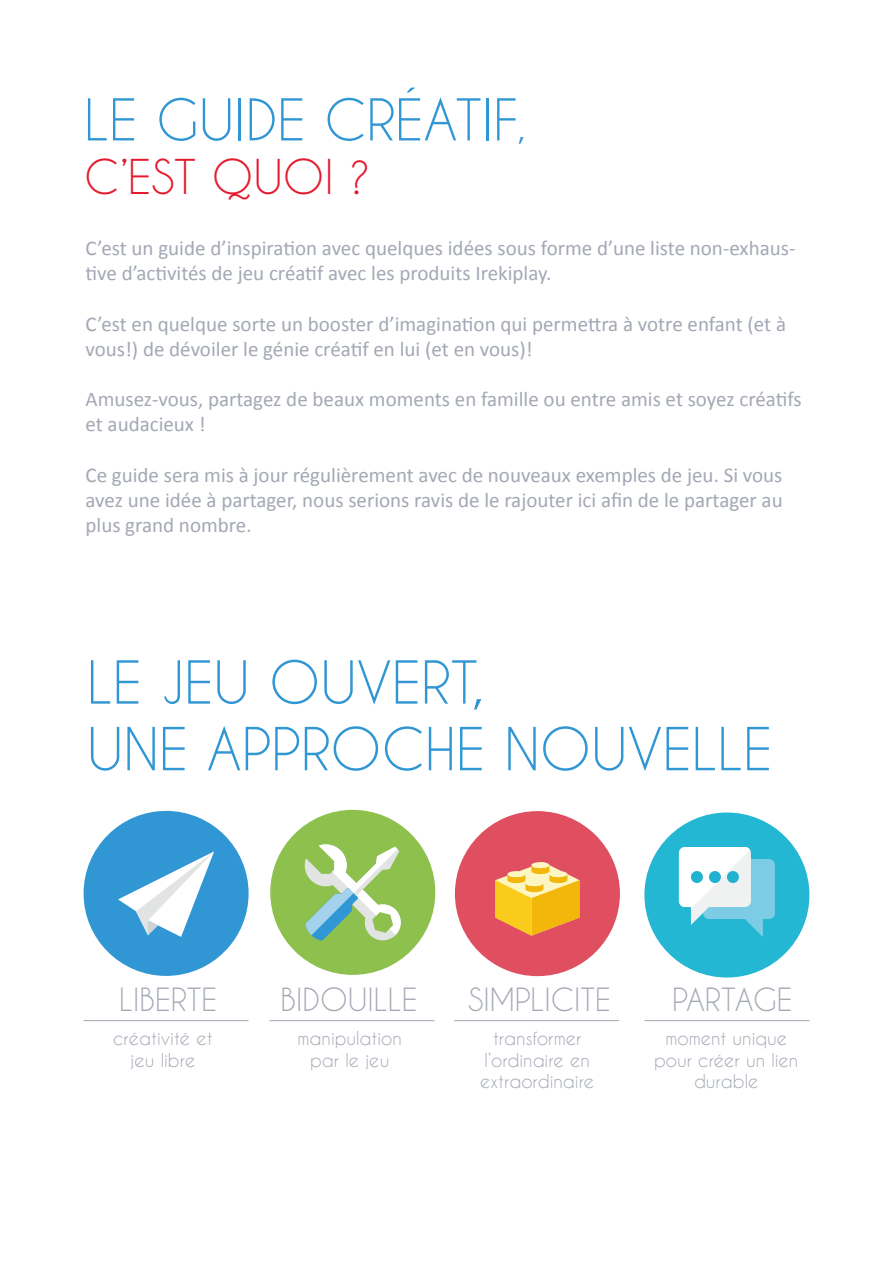
<style>
.page{position:relative;width:893px;height:1263px;background:#fff}
.page>*{position:absolute;margin:0;border:0;box-sizing:border-box;transform-origin:0 0}
.t1{font:55.5px/66.6px "Caviar Dreams";color:#3197d4}
.t2{font:54px "Caviar Dreams";color:#3197d4}
.t3{font:45px "Caviar Dreams";color:#e51a2f}
.t4{font:30px "Caviar Dreams";color:#a3a8b4}
.t5{font:21px/25.2px "Calibri";color:#a3a8b4}
.t6{font:18px/21.6px "Caviar Dreams";color:#a3a8b4;text-align:center}
.s1{font-size:36px}
</style>
<div class="page">
<div style="left:270px;top:810px;width:165px;height:165px;background:#8dc04c;border-radius:50%"></div>
<svg style="left:304px;top:844px;width:97px;height:97px"></svg>
<div style="left:84px;top:811px;width:165px;height:165px;background:#3197d4;border-radius:50%"></div>
<svg style="left:118px;top:851px;width:96px;height:86px"></svg>
<div style="left:644px;top:812px;width:165px;height:165px;background:#23b7d3;border-radius:50%"></div>
<svg style="left:679px;top:847px;width:96px;height:90px"></svg>
<div style="left:691px;top:871px;width:12px;height:12px;background:#21b2d1;border-radius:50%"></div>
<div style="left:709px;top:871px;width:12px;height:12px;background:#21b2d1;border-radius:50%"></div>
<div style="left:727px;top:871px;width:12px;height:12px;background:#21b2d1;border-radius:50%"></div>
<div style="left:455px;top:811px;width:165px;height:165px;background:#e04f5f;border-radius:50%"></div>
<svg style="left:495px;top:862px;width:84px;height:74px"></svg>
<div style="left:549px;top:871px;width:18px;height:6px;background:#fbf6c2;border-radius:50%"></div>
<hr style="left:83px;top:1020px;width:165px;height:1px;background:#a3a8b4">
<hr style="left:269px;top:1020px;width:165px;height:1px;background:#a3a8b4">
<hr style="left:454px;top:1020px;width:165px;height:1px;background:#a3a8b4">
<hr style="left:644px;top:1020px;width:165px;height:1px;background:#a3a8b4">
<h2 class="t2" style="left:84px;top:88px;width:443px">LE GUIDE CRÉATIF<span class="s1">,</span></h2>
<h3 class="t3" style="left:84px;top:150px;width:288px">C’EST QUOI ?</h3>
<p class="t5" style="left:86px;top:235px;width:711px">C’est un guide d’inspiration avec quelques idées sous forme d’une liste non-exhaus&shy;tive d’activités de jeu créatif avec les produits Irekiplay.</p>
<p class="t5" style="left:86px;top:311px;width:702px">C’est en quelque sorte un booster d’imagination qui permettra à votre enfant (et à vous!) de dévoiler le génie créatif en lui (et en vous)!</p>
<p class="t5" style="left:86px;top:387px;width:718px">Amusez-vous, partagez de beaux moments en famille ou entre amis et soyez créatifs et audacieux !</p>
<p class="t5" style="left:86px;top:462px;width:699px;text-align:justify">Ce guide sera mis à jour régulièrement avec de nouveaux exemples de jeu. Si vous avez une idée à partager, nous serions ravis de le rajouter ici afin de le partager au plus grand nombre.</p>
<h1 class="t1" style="left:87px;top:648px;width:687px">LE JEU OUVERT,<br>UNE APPROCHE NOUVELLE</h1>
<h3 class="t4" style="left:119px;top:982px;width:100px">LIBERTE</h3>
<h3 class="t4" style="left:281px;top:982px;width:138px">BIDOUILLE</h3>
<h3 class="t4" style="left:468px;top:982px;width:144px">SIMPLICITE</h3>
<h3 class="t4" style="left:672px;top:982px;width:122px">PARTAGE</h3>
<p class="t6" style="left:113px;top:1027px;width:101px">créativité et jeu libre</p>
<p class="t6" style="left:298px;top:1027px;width:106px">manipulation par le jeu</p>
<p class="t6" style="left:480px;top:1027px;width:116px">transformer l’ordinaire en extraordinaire</p>
<p class="t6" style="left:654px;top:1027px;width:146px">moment unique pour créer un lien durable</p>
</div>
